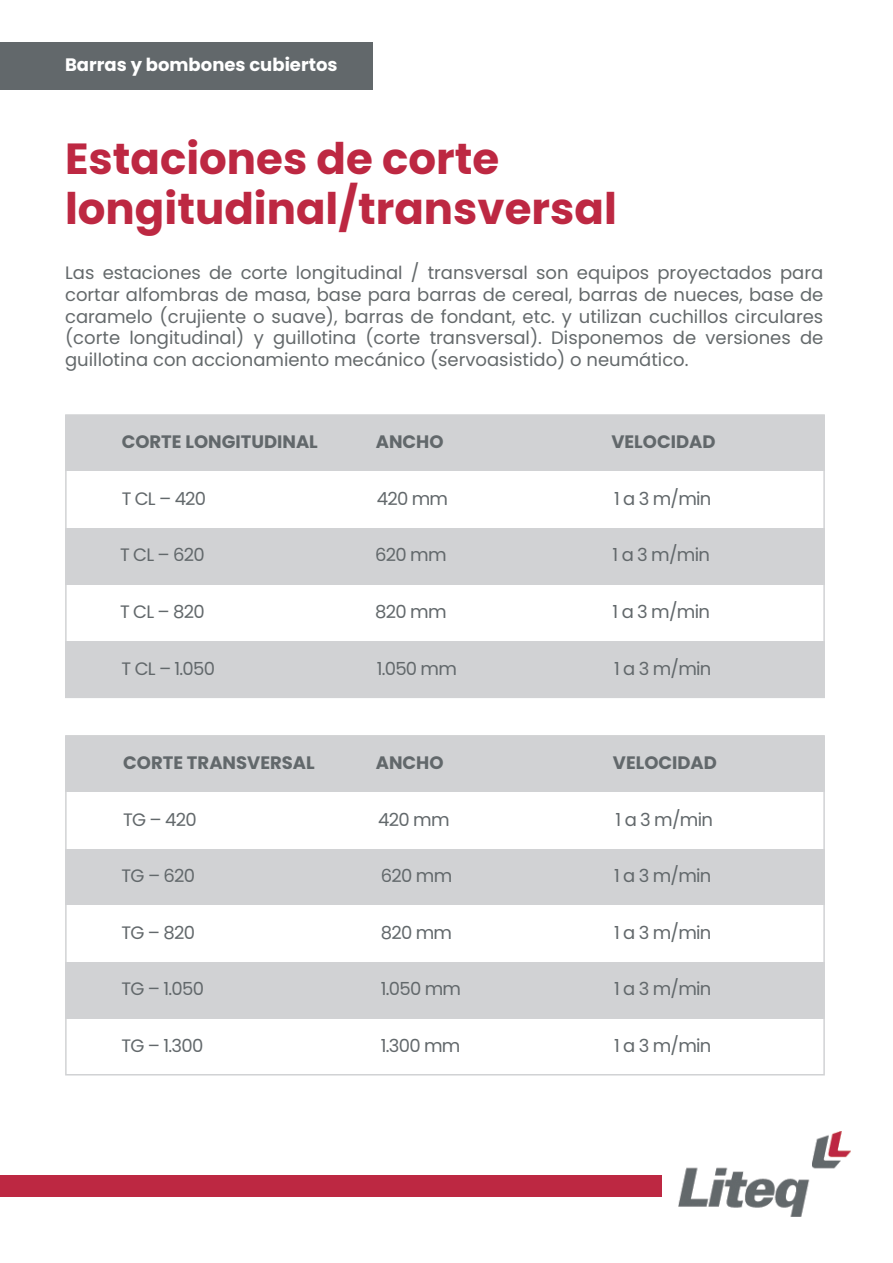
<style>
.page{position:relative;width:893px;height:1263px;background:#fff}
.page>*{position:absolute;margin:0;border:0;box-sizing:border-box;transform-origin:0 0}
.t1{font:700 43.5px/49.5px "Poppins";color:#bd2842}
.t2{font:18px/21.6px "Poppins";color:#64696b;text-align:justify}
.t3{font:18px "Poppins";letter-spacing:-.04em;color:#62686b}
.t4{font:700 18px "Poppins";color:#62686b}
.t5{font:700 18px "Poppins";color:#fff}
</style>
<div class="page">
<img style="left:678px;top:1131px;width:172px;height:85px">
<div style="left:0;top:1176px;width:661px;height:21px;background:#bd2842"></div>
<div style="left:0;top:43px;width:372px;height:47px;background:#62686b"></div>
<div style="left:65px;top:415px;width:760px;height:57px;background:#d1d2d4"></div>
<div style="left:65px;top:736px;width:760px;height:56px;background:#d1d2d4"></div>
<div style="left:65px;top:528px;width:760px;height:57px;background:#d1d2d4"></div>
<div style="left:65px;top:849px;width:760px;height:57px;background:#d1d2d4"></div>
<div style="left:65px;top:641px;width:760px;height:57px;background:#d1d2d4"></div>
<div style="left:65px;top:962px;width:760px;height:57px;background:#d1d2d4"></div>
<div style="left:65px;top:414px;width:760px;height:284px;border:2px solid #d1d2d4"></div>
<div style="left:65px;top:735px;width:760px;height:340px;border:2px solid #d1d2d4"></div>
<p class="t5" style="left:65px;top:54px;width:274px">Barras y bombones cubiertos</p>
<h1 class="t1" style="left:65px;top:134px;width:553px">Estaciones de corte longitudinal/transversal</h1>
<p class="t2" style="left:65px;top:262px;width:760px">Las estaciones de corte longitudinal / transversal son equipos proyectados para cortar alfombras de masa, base para barras de cereal, barras de nueces, base de caramelo (crujiente o suave), barras de fondant, etc. y utilizan cuchillos circulares (corte longitudinal) y guillotina (corte transversal). Disponemos de versiones de guillotina con accionamiento mecánico (servoasistido) o neumático.</p>
<p class="t4" style="left:122px;top:431px;width:198px">CORTE LONGITUDINAL</p>
<p class="t4" style="left:376px;top:431px;width:69px">ANCHO</p>
<p class="t4" style="left:611px;top:431px;width:106px">VELOCIDAD</p>
<p class="t3" style="left:122px;top:488px;width:86px">T CL – 420</p>
<p class="t3" style="left:377px;top:488px;width:73px">420 mm</p>
<p class="t3" style="left:614px;top:488px;width:99px">1 a 3 m/min</p>
<p class="t3" style="left:120px;top:545px;width:86px">T CL – 620</p>
<p class="t3" style="left:375px;top:545px;width:73px">620 mm</p>
<p class="t3" style="left:613px;top:545px;width:99px">1 a 3 m/min</p>
<p class="t3" style="left:120px;top:601px;width:86px">T CL – 820</p>
<p class="t3" style="left:375px;top:601px;width:73px">820 mm</p>
<p class="t3" style="left:613px;top:601px;width:99px">1 a 3 m/min</p>
<p class="t3" style="left:122px;top:658px;width:95px">T CL – 1.050</p>
<p class="t3" style="left:377px;top:658px;width:82px">1.050 mm</p>
<p class="t3" style="left:614px;top:658px;width:99px">1 a 3 m/min</p>
<p class="t4" style="left:123px;top:752px;width:193px">CORTE TRANSVERSAL</p>
<p class="t4" style="left:376px;top:752px;width:69px">ANCHO</p>
<p class="t4" style="left:613px;top:752px;width:106px">VELOCIDAD</p>
<p class="t3" style="left:123px;top:809px;width:75px">TG – 420</p>
<p class="t3" style="left:378px;top:809px;width:73px">420 mm</p>
<p class="t3" style="left:616px;top:809px;width:99px">1 a 3 m/min</p>
<p class="t3" style="left:122px;top:865px;width:75px">TG – 620</p>
<p class="t3" style="left:381px;top:865px;width:73px">620 mm</p>
<p class="t3" style="left:614px;top:865px;width:99px">1 a 3 m/min</p>
<p class="t3" style="left:122px;top:922px;width:75px">TG – 820</p>
<p class="t3" style="left:381px;top:922px;width:73px">820 mm</p>
<p class="t3" style="left:614px;top:922px;width:99px">1 a 3 m/min</p>
<p class="t3" style="left:122px;top:978px;width:84px">TG – 1.050</p>
<p class="t3" style="left:381px;top:978px;width:82px">1.050 mm</p>
<p class="t3" style="left:614px;top:978px;width:99px">1 a 3 m/min</p>
<p class="t3" style="left:122px;top:1035px;width:83px">TG – 1.300</p>
<p class="t3" style="left:381px;top:1035px;width:81px">1.300 mm</p>
<p class="t3" style="left:614px;top:1035px;width:99px">1 a 3 m/min</p>
</div>
